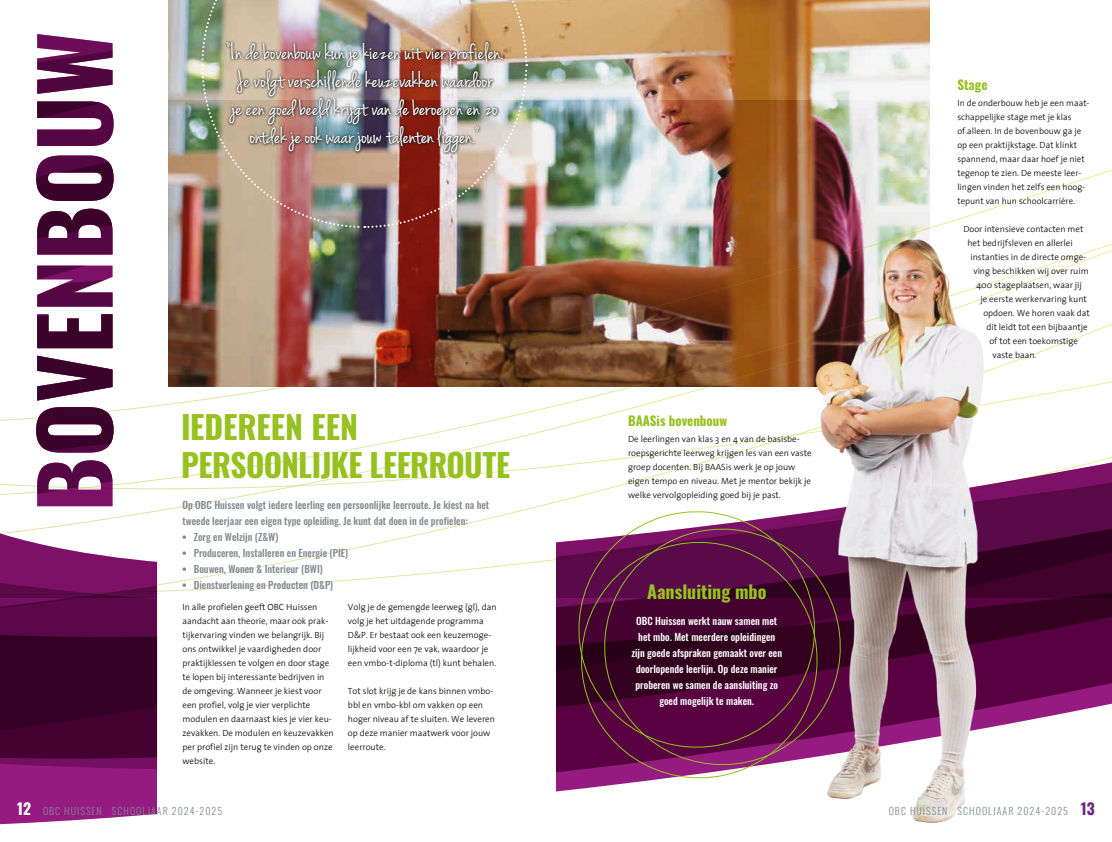
<style>
.page{position:relative;width:1112px;height:842px;background:#fff}
.page>*{position:absolute;margin:0;border:0;box-sizing:border-box;transform-origin:0 0}
.t1{font:700 32px/38px "Oswald";letter-spacing:-.01em;color:#96c11f}
.t2{font:24px/28px "Jenna Sue";letter-spacing:.01em;color:#fff;text-align:center}
.t3{font:700 18px "Oswald";color:#96c11f}
.t4{font:700 13px "Oswald";color:#96c11f}
.t5{font:500 10px "Oswald";color:#848890}
.t6{font:500 10px/16px "Oswald";color:#fff;text-align:center}
.t7{font:300 10px "Oswald";letter-spacing:.1em;color:#848890}
.t8{font:300 9px/14px "The Sans";color:#1d1d1b}
.s1{font-weight:700;font-size:15.5px;color:#fff}
.s2{font-weight:700;font-size:15.5px;color:#6a2383}
</style>
<div class="page">
<svg style="left:0;top:781px;width:157px;height:44px;background:#a23690"></svg>
<svg style="left:0;top:651px;width:157px;height:125px;background:#440333"></svg>
<svg style="left:556px;top:651px;width:555px;height:141px"></svg>
<img style="left:168px;top:0;width:761px;height:43px">
<img style="left:37px;top:43px;width:893px;height:57px">
<svg style="left:0;top:598px;width:1111px;height:53px"></svg>
<img style="left:0;top:100px;width:1111px;height:498px">
<img style="left:200px;top:0;width:328px;height:229px">
<img style="left:794px;top:223px;width:207px;height:600px">
<svg style="left:182px;top:535px;width:4px;height:4px"></svg>
<svg style="left:182px;top:551px;width:4px;height:4px"></svg>
<svg style="left:182px;top:567px;width:4px;height:4px"></svg>
<svg style="left:182px;top:583px;width:4px;height:4px"></svg>
<svg style="left:575px;top:753px;width:247px;height:30px"></svg>
<svg style="left:598px;top:523px;width:248px;height:247px;background:#762c61"></svg>
<svg style="left:573px;top:506px;width:247px;height:247px;background:#5e1f49"></svg>
<img style="left:224px;top:39px;width:281px;height:116px">
<h2 class="t2" style="left:226px;top:39px;width:278px">“In de bovenbouw kun je kiezen uit vier profielen.<br>Je volgt verschillende keuzevakken waardoor<br>je een goed beeld krijgt van de beroepen en zo ontdek je ook waar jouw talenten liggen.”</h2>
<h2 class="t2" style="left:328px;top:67px;width:9px">ll</h2>
<h1 class="t1" style="left:181px;top:410px;width:331px">IEDEREEN EEN<br>PERSOONLIJKE LEERROUTE</h1>
<p class="t5" style="left:182px;top:500px;width:308px">Op OBC Huissen volgt iedere leerling een persoonlijke leerroute. Je kiest na het</p>
<p class="t5" style="left:182px;top:516px;width:287px">tweede leerjaar een eigen type opleiding. Je kunt dat doen in de profielen:</p>
<p class="t5" style="left:194px;top:532px;width:86px">Zorg en Welzijn (Z&amp;W)</p>
<p class="t5" style="left:194px;top:548px;width:156px">Produceren, Installeren en Energie (PIE)</p>
<p class="t5" style="left:194px;top:564px;width:130px">Bouwen, Wonen &amp; Interieur (BWI)</p>
<p class="t5" style="left:194px;top:580px;width:141px">Dienstverlening en Producten (D&amp;P)</p>
<p class="t8" style="left:182px;top:600px;width:153px">In alle profielen geeft OBC Huissen aandacht aan theorie, maar ook prak&shy;tijkervaring vinden we belangrijk. Bij ons ontwikkel je vaardigheden door praktijklessen te volgen en door stage te lopen bij interessante bedrijven in de omgeving. Wanneer je kiest voor een profiel, volg je vier verplichte modulen en daarnaast kies je vier keu&shy;zevakken. De modulen en keuzevakken per profiel zijn terug te vinden op onze website.</p>
<p class="t8" style="left:348px;top:600px;width:150px">Volg je de gemengde leerweg (gl), dan volg je het uitdagende programma D&amp;P. Er bestaat ook een keuzemoge&shy;lijkheid voor een 7e vak, waardoor je een vmbo-t-diploma (tl) kunt behalen.</p>
<p class="t8" style="left:348px;top:684px;width:148px">Tot slot krijg je de kans binnen vmbo&shy;bbl en vmbo-kbl om vakken op een hoger niveau af te sluiten. We leveren op deze manier maatwerk voor jouw leerroute.</p>
<h3 class="t4" style="left:628px;top:414px;width:101px">BAASis bovenbouw</h3>
<p class="t8" style="left:628px;top:432px;width:185px">De leerlingen van klas 3 en 4 van de basisbe&shy;roepsgerichte leerweg krijgen les van een vaste groep docenten. Bij BAASis werk je op jouw eigen tempo en niveau. Met je mentor bekijk je welke vervolgopleiding goed bij je past.</p>
<h3 class="t3" style="left:647px;top:582px;width:121px">Aansluiting mbo</h3>
<p class="t6" style="left:631px;top:613px;width:152px">OBC Huissen werkt nauw samen met het mbo. Met meerdere opleidingen zijn goede afspraken gemaakt over een doorlopende leerlijn. Op deze manier proberen we samen de aansluiting zo goed mogelijk te maken.</p>
<h3 class="t4" style="left:957px;top:78px;width:32px">Stage</h3>
<p class="t8" style="left:957px;top:96px;width:134px">In de onderbouw heb je een maat&shy;schappelijke stage met je klas<br>of alleen. In de bovenbouw ga je op een praktijkstage. Dat klinkt spannend, maar daar hoef je niet tegenop te zien. De meeste leer&shy;lingen vinden het zelfs een hoog&shy;tepunt van hun schoolcarrière.</p>
<p class="t8" style="left:963px;top:222px;width:122px">Door intensieve contacten met</p>
<p class="t8" style="left:967px;top:236px;width:107px">het bedrijfsleven en allerlei</p>
<p class="t8" style="left:970px;top:250px;width:117px">instanties in de directe omge-</p>
<p class="t8" style="left:973px;top:264px;width:117px">ving beschikken wij over ruim</p>
<p class="t8" style="left:976px;top:278px;width:107px">400 stageplaatsen, waar jij</p>
<p class="t8" style="left:980px;top:292px;width:108px">je eerste werkervaring kunt</p>
<p class="t8" style="left:983px;top:306px;width:108px">opdoen. We horen vaak dat</p>
<p class="t8" style="left:986px;top:320px;width:103px">dit leidt tot een bijbaantje</p>
<p class="t8" style="left:989px;top:334px;width:90px">of tot een toekomstige</p>
<p class="t8" style="left:992px;top:348px;width:46px">vaste baan.</p>
<p class="t7" style="left:17px;top:802px;width:207px"><span class="s1">12</span> OBC HUISSEN SCHOOLJAAR 2024-2025</p>
<p class="t7" style="left:888px;top:802px;width:208px">OBC HUISSEN SCHOOLJAAR 2024-2025 <span class="s2">13</span></p>
</div>
